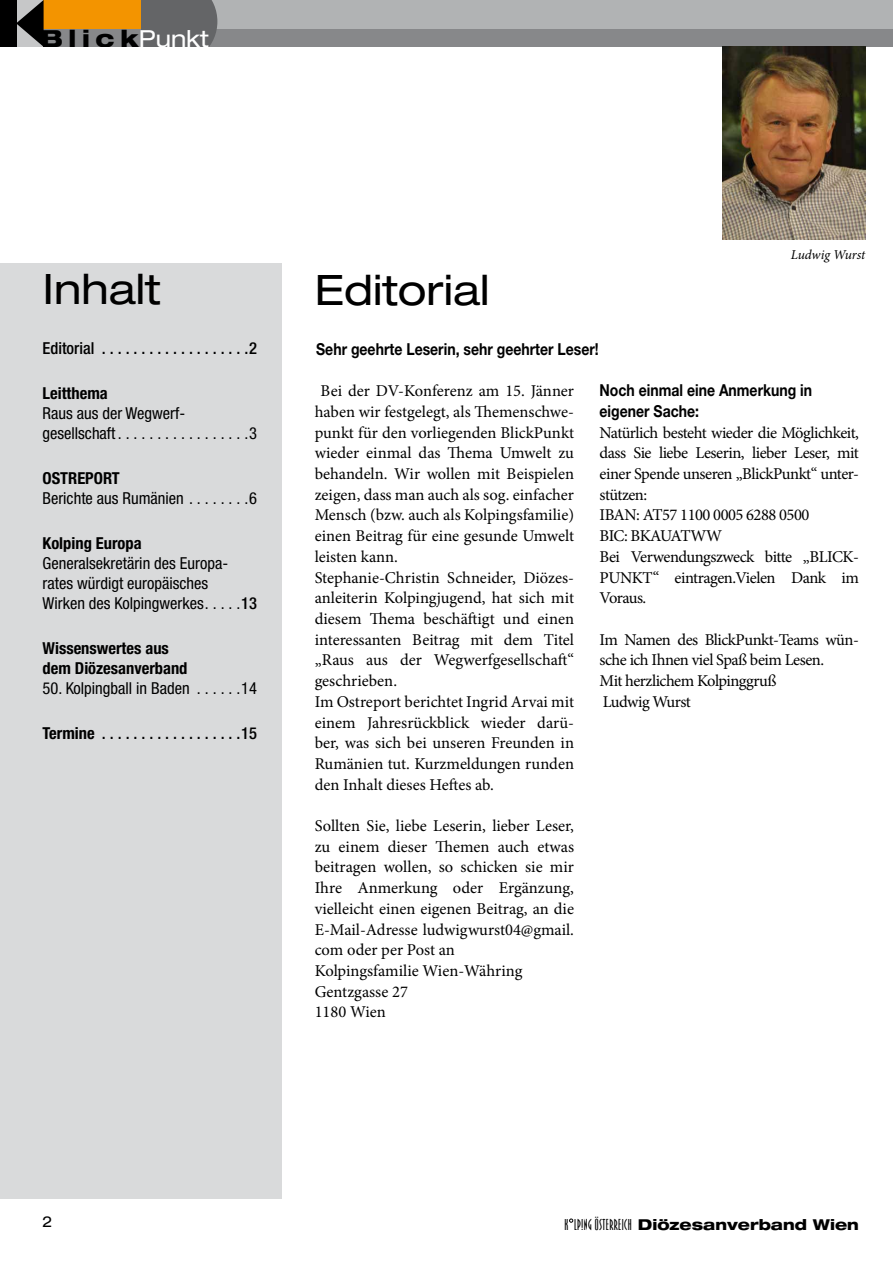
<style>
.page{position:relative;width:893px;height:1263px;background:#fff}
.page>*{position:absolute;margin:0;border:0;box-sizing:border-box;transform-origin:0 0}
.t1{font:expanded 42px "Helvetica Neue LT Std";color:#000}
.t2{font:800 expanded 23.55px "Helvetica Neue LT Std";color:#000}
.t3{font:16.5px/20.7px "Minion Pro";letter-spacing:-.005em;color:#000}
.t4{font:16.5px/20.7px "Minion Pro";letter-spacing:-.03em;color:#000}
.t5{font:condensed 16.5px/19.8px "Helvetica Neue LT Std";color:#000}
.t6{font:700 16.5px/20.7px "Helvetica Neue LT Std";color:#000;scale:.85 1}
.t7{font:700 condensed 16.5px/19.8px "Helvetica Neue LT Std";color:#000}
.t8{font:500 condensed 16.5px "Helvetica Neue LT Std";color:#000}
.t9{font:800 expanded 15px "Helvetica Neue LT Std";color:#000}
.t10{font:expanded 15px "Helvetica Neue LT Std";color:#000}
.t11{font:italic 13.5px "Minion Pro";letter-spacing:-.01em;color:#000}
.s1{font-weight:400;color:#fff}
.s2{font-weight:500}
.s3{font-weight:700}
.s4{font-family:"Pritchard Plain";font-weight:400;font-stretch:normal;font-size:16.5px}
</style>
<div class="page">
<div style="left:141px;top:0;width:752px;height:36px;background:#b1b3b4"></div>
<div style="left:0;top:30px;width:893px;height:17px;background:#87888a"></div>
<div style="left:141px;top:0;width:76px;height:47px;background:#646567"></div>
<div style="left:35px;top:0;width:106px;height:30px;background:#f39400"></div>
<svg style="left:17px;top:0;width:27px;height:47px"></svg>
<div style="left:0;top:0;width:17px;height:47px;background:#000"></div>
<svg style="left:569px;top:1218px;width:4px;height:4px"></svg>
<div style="left:0;top:264px;width:282px;height:935px;background:#d9dadb"></div>
<img style="left:722px;top:47px;width:143px;height:193px">
<h2 class="t2" style="left:41px;top:23px;width:170px">B l i c k<span class="s1">Punkt</span></h2>
<p class="t11" style="left:791px;top:245px;width:76px">Ludwig Wurst</p>
<h1 class="t1" style="left:43px;top:264px;width:120px">Inhalt</h1>
<h1 class="t1" style="left:315px;top:264px;width:176px">Editorial</h1>
<p class="t8" style="left:43px;top:338px;width:216px">Editorial . . . . . . . . . . . . . . . . . . 2</p>
<p class="t7" style="left:43px;top:383px;width:67px">Leitthema</p>
<p class="t5" style="left:43px;top:403px;width:216px">Raus aus der Wegwerf&shy;gesellschaft . . . . . . . . . . . . . . . . 3</p>
<p class="t7" style="left:43px;top:468px;width:79px">OSTREPORT</p>
<p class="t5" style="left:43px;top:488px;width:216px">Berichte aus Rumänien . . . . . . . 6</p>
<p class="t7" style="left:43px;top:533px;width:101px">Kolping Europa</p>
<p class="t5" style="left:43px;top:553px;width:216px">Generalsekretärin des Europa&shy;rates würdigt europäisches<br>Wirken des Kolpingwerkes . . . . <span class="s2">13</span></p>
<p class="t7" style="left:43px;top:638px;width:147px">Wissenswertes aus dem Diözesanverband</p>
<p class="t5" style="left:43px;top:678px;width:216px">50. Kolpingball in Baden . . . . . 14</p>
<p class="t8" style="left:43px;top:723px;width:216px"><span class="s3">Termine</span> . . . . . . . . . . . . . . . . . 15</p>
<p class="t6" style="left:316px;top:338px;width:334px">Sehr geehrte Leserin, sehr geehrter Leser!</p>
<p class="t6" style="left:600px;top:380px;width:252px">Noch einmal eine Anmerkung in eigener Sache:</p>
<p class="t4" style="left:600px;top:422px;width:261px">Natürlich besteht wieder die Möglichkeit, dass Sie liebe Leserin, lieber Leser, mit einer Spende unseren „BlickPunkt“ unter&shy;stützen:<br>IBAN: AT57 1100 0005 6288 0500<br>BIC: BKAUATWW<br>Bei Verwendungszweck bitte „BLICK-<br>PUNKT“ eintragen.Vielen Dank im<br>Voraus.</p>
<p class="t4" style="left:600px;top:629px;width:261px">Im Namen des BlickPunkt-Teams wün&shy;sche ich Ihnen viel Spaß beim Lesen.<br>Mit herzlichem Kolpinggruß<br>Ludwig Wurst</p>
<p class="t3" style="left:315px;top:381px;width:261px;text-indent:6px">Bei der DV-Konferenz am 15. Jänner haben wir festgelegt, als Themenschwe&shy;punkt für den vorliegenden BlickPunkt wieder einmal das Thema Umwelt zu behandeln. Wir wollen mit Beispielen zeigen, dass man auch als sog. einfacher Mensch (bzw. auch als Kolpingsfamilie) einen Beitrag für eine gesunde Umwelt leisten kann.<br>Stephanie-Christin Schneider, Diözes&shy;anleiterin Kolpingjugend, hat sich mit diesem Thema beschäftigt und einen interessanten Beitrag mit dem Titel „Raus aus der Wegwerfgesellschaft“ geschrieben.<br>Im Ostreport berichtet Ingrid Arvai mit einem Jahresrückblick wieder darü&shy;ber, was sich bei unseren Freunden in Rumänien tut. Kurzmeldungen runden den Inhalt dieses Heftes ab.</p>
<p class="t3" style="left:315px;top:815px;width:261px">Sollten Sie, liebe Leserin, lieber Leser, zu einem dieser Themen auch etwas beitragen wollen, so schicken sie mir<br>Ihre Anmerkung oder Ergänzung, vielleicht einen eigenen Beitrag, an die<br>E-Mail-Adresse ludwigwurst04@gmail. com oder per Post an<br>Kolpingsfamilie Wien-Währing<br>Gentzgasse 27<br>1180 Wien</p>
<p class="t10" style="left:43px;top:1212px;width:12px">2</p>
<p class="t9" style="left:564px;top:1215px;width:296px"><span class="s4">K LP!NG ÖSTERREICH</span> Diözesanverband Wien</p>
</div>
